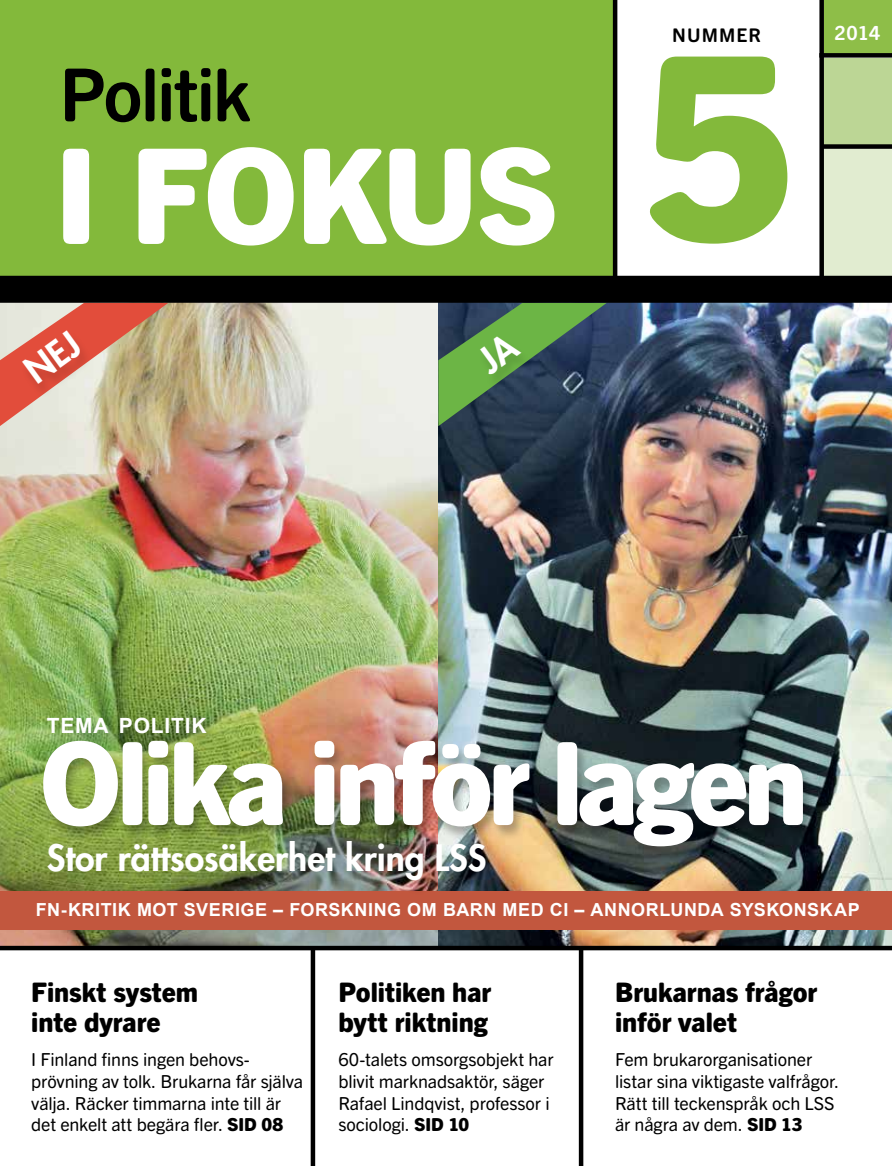
<style>
.page{position:relative;width:892px;height:1166px;background:#fff}
.page>*{position:absolute;margin:0;border:0;box-sizing:border-box;transform-origin:0 0}
.t1{font:800 256.35px "Trade Gothic Next SR Pro";color:#83b93b}
.t2{font:800 132.6px "Trade Gothic Next SR Pro";letter-spacing:-.025em;color:#fff}
.t3{font:800 115.5px "Trade Gothic Next SR Pro";letter-spacing:-.045em;color:#fff}
.t4{font:700 73.5px "Trade Gothic Next SR Pro";letter-spacing:-.03em;color:#000}
.t5{font:800 35.4px "Futura Std";color:#fff}
.t6{font:800 27px/30px "Trade Gothic Next SR Pro";color:#000}
.t7{font:700 21px "Arial";letter-spacing:.035em;color:#fff}
.t8{font:700 19.65px "Trade Gothic Next SR Pro";color:#fff}
.t9{font:700 18.9px "Trade Gothic Next SR Pro";letter-spacing:.06em;color:#000}
.t10{font:18px/21.6px "Trade Gothic Next SR Pro";letter-spacing:-.01em;color:#000}
.t11{font:700 18px "Arial";letter-spacing:.03em;color:#fff}
.s1{font-weight:800}
</style>
<div class="page">
<div style="left:0;top:0;width:614px;height:276px;background:#83b93b"></div>
<img style="left:0;top:303px;width:438px;height:643px">
<img style="left:438px;top:303px;width:453px;height:643px">
<div style="left:0;top:892px;width:891px;height:38px;background:#c2573e"></div>
<div style="left:578px;top:950px;width:5px;height:216px;background:#000"></div>
<div style="left:310px;top:948px;width:5px;height:218px;background:#000"></div>
<hr style="left:0;top:946px;width:891px;height:4px;background:#000">
<div style="left:44px;top:717px;width:174px;height:31px;background:#000;opacity:.3"></div>
<div style="left:40px;top:740px;width:774px;height:122px;background:#000;opacity:.3"></div>
<div style="left:45px;top:841px;width:452px;height:55px;background:#000;opacity:.15"></div>
<div style="left:821px;top:139px;width:70px;height:137px;background:#e1ecd0"></div>
<div style="left:823px;top:58px;width:68px;height:89px;background:#bcd695"></div>
<div style="left:823px;top:0;width:68px;height:55px;background:#8ebe48"></div>
<div style="left:612px;top:0;width:5px;height:289px;background:#000"></div>
<svg style="left:819px;top:0;width:4px;height:276px"></svg>
<div style="left:818px;top:53px;width:73px;height:5px;background:#000"></div>
<div style="left:820px;top:144px;width:71px;height:5px;background:#000"></div>
<div style="left:0;top:276px;width:891px;height:27px;background:#000"></div>
<svg style="left:0;top:303px;width:168px;height:123px;background:#d59981"></svg>
<svg style="left:438px;top:303px;width:168px;height:123px;background:#436b50"></svg>
<h3 class="t4" style="left:59px;top:43px;width:193px">Politik</h3>
<h2 class="t2" style="left:55px;top:103px;width:505px">I FOKUS</h2>
<p class="t9" style="left:671px;top:22px;width:90px">NUMMER</p>
<h1 class="t1" style="left:643px;top:-31px;width:154px">5</h1>
<p class="t8" style="left:834px;top:20px;width:47px">2014</p>
<p class="t7" style="left:47px;top:712px;width:161px">TEMA POLITIK</p>
<h3 class="t3" style="left:39px;top:703px;width:769px">Olika inför lagen</h3>
<h3 class="t5" style="left:47px;top:836px;width:441px">Stor rättsosäkerhet kring LSS</h3>
<p class="t11" style="left:36px;top:898px;width:824px">FN-KRITIK MOT SVERIGE – FORSKNING OM BARN MED CI – ANNORLUNDA SYSKONSKAP</p>
<h3 class="t6" style="left:31px;top:975px;width:168px">Finskt system inte dyrare</h3>
<p class="t10" style="left:31px;top:1048px;width:273px">I Finland finns ingen behovs&shy;prövning av tolk. Brukarna får själva välja. Räcker timmarna inte till är det enkelt att begära fler. <span class="s1">SID</span> <span class="s1">08</span></p>
<h3 class="t6" style="left:338px;top:975px;width:154px">Politiken har bytt riktning</h3>
<p class="t10" style="left:338px;top:1048px;width:217px">60-talets omsorgsobjekt har blivit marknadsaktör, säger<br>Rafael Lindqvist, professor i sociologi. <span class="s1">SID</span> <span class="s1">10</span></p>
<h3 class="t6" style="left:615px;top:975px;width:204px">Brukarnas frågor inför valet</h3>
<p class="t10" style="left:615px;top:1048px;width:225px">Fem brukarorganisationer listar sina viktigaste valfrågor.<br>Rätt till teckenspråk och LSS är några av dem. <span class="s1">SID</span> <span class="s1">13</span></p>
</div>
